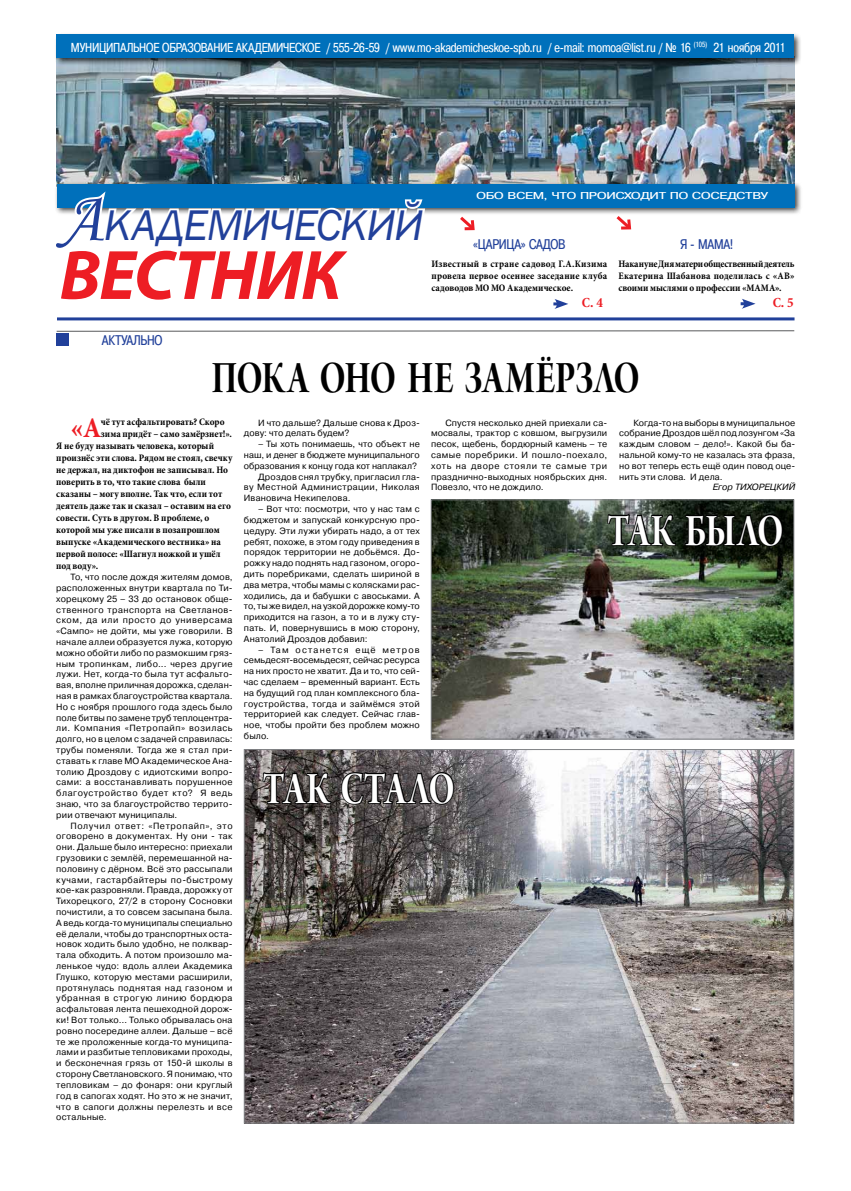
<style>
.page{position:relative;width:851px;height:1191px;background:#fff}
.page>*{position:absolute;margin:0;border:0;box-sizing:border-box;transform-origin:0 0}
.t1{font:italic 700 70.6px "Myriad Pro";letter-spacing:-.02em;color:#ed1d24}
.t2{font:48px "Arno Pro Bold Display";letter-spacing:.015em;color:#000;scale:.75 1}
.t3{font:48px "Arno Pro Bold Display";letter-spacing:-.015em;color:#fff;scale:.75 1}
.t4{font:italic 44.1px "Franklin Gothic";letter-spacing:-.035em;color:#21409a}
.t5{font:700 condensed 28.7px "Minion Pro";color:#ed1d24}
.t6{font:14px "Pragmatica Cond C";letter-spacing:.035em;color:#21409a}
.t7{font:700 condensed 14px "Minion Pro";color:#ed1d24}
.t8{font:13px "Pragmatica Cond C";letter-spacing:-.005em;color:#fff}
.t9{font:700 condensed 10px/12px "Minion Pro";letter-spacing:.005em;color:#000;text-align:justify}
.t10{font:10px "Pragmatica Cond C";letter-spacing:-.005em;color:#fff;scale:1.67 1}
.t11{font:9px/10.8px "Pragmatica C";letter-spacing:.015em;color:#000;text-align:justify}
.t12{font:9px "Pragmatica C";letter-spacing:.04em;color:#000}
.t13{font:italic 9px "Pragmatica C";color:#000}
.s1{font-family:"Monotype Corsiva";font-style:normal;font-size:70px}
</style>
<div class="page">
<img style="left:433px;top:501px;width:359px;height:236px">
<div style="left:431px;top:499px;width:363px;height:240px;border:1px solid #808285"></div>
<img style="left:57px;top:66px;width:737px;height:115px">
<div style="left:54px;top:181px;width:748px;height:34px;background:#000;opacity:.75"></div>
<div style="left:57px;top:184px;width:737px;height:23px;background:#0070bb"></div>
<hr style="left:57px;top:317px;width:737px;height:3px;background:#21409a">
<svg style="left:54px;top:185px;width:373px;height:30px"></svg>
<svg style="left:613px;top:213px;width:20px;height:17px"></svg>
<svg style="left:553px;top:299px;width:15px;height:10px"></svg>
<svg style="left:740px;top:299px;width:15px;height:10px"></svg>
<div style="left:54px;top:32px;width:747px;height:34px;background:#000;opacity:.75"></div>
<div style="left:57px;top:35px;width:736px;height:23px;background:#0070bb"></div>
<svg style="left:457px;top:214px;width:20px;height:17px"></svg>
<svg style="left:56px;top:330px;width:739px;height:2px"></svg>
<div style="left:56px;top:333px;width:13px;height:13px;background:#21409a"></div>
<img style="left:246px;top:751px;width:546px;height:370px">
<svg style="left:261px;top:771px;width:72px;height:77px;background:#45403e"></svg>
<svg style="left:340px;top:764px;width:115px;height:84px;background:#504b4b"></svg>
<img style="left:606px;top:513px;width:71px;height:77px">
<img style="left:683px;top:499px;width:101px;height:141px">
<h3 class="t8" style="left:71px;top:40px;width:192px">МУНИЦИПАЛЬНОЕ ОБРАЗОВАНИЕ АКАДЕМИЧЕС</h3>
<h3 class="t8" style="left:301px;top:40px;width:485px">КОЕ / 555-26-59 / www.mo-akademicheskoe-spb.ru / e-mail: momoa@list.ru / № 16 <sup>(105)</sup> 21 ноября 2011</h3>
<h3 class="t4" style="left:60px;top:198px;width:365px"><span class="s1">А</span>кадемический</h3>
<h1 class="t1" style="left:60px;top:229px;width:284px">ВЕСТНИК</h1>
<p class="t10" style="left:476px;top:190px;width:176px">обо всем, что происходит по соседству</p>
<h3 class="t6" style="left:473px;top:237px;width:79px">«ЦАРИ ЦА» САДОВ</h3>
<p class="t9" style="left:431px;top:258px;width:177px">Известный в стране садовод Г.А.Кизима провела первое осеннее заседание клуба садоводов МО МО Академическое.</p>
<h3 class="t7" style="left:582px;top:293px;width:22px">С. 4</h3>
<h3 class="t6" style="left:679px;top:237px;width:55px">Я - МАМА!</h3>
<p class="t9" style="left:618px;top:258px;width:178px">Накануне Дня матери общественный деятель Екатерина Шабанова поделилась с «АВ» своими мыслями о профессии «МАМА».</p>
<h3 class="t7" style="left:772px;top:293px;width:22px">С. 5</h3>
<h3 class="t6" style="left:102px;top:332px;width:33px">актуальн</h3>
<h3 class="t6" style="left:154px;top:332px;width:9px">о</h3>
<h2 class="t2" style="left:212px;top:351px;width:572px">ПОКА ОНО НЕ ЗАМЁРЗЛО</h2>
<h3 class="t5" style="left:70px;top:408px;width:32px">«А</h3>
<p class="t9" style="left:101px;top:416px;width:125px">чё тут асфальтировать? Скоро</p>
<p class="t9" style="left:101px;top:428px;width:132px">зима придёт – само замёрзнет!».</p>
<p class="t9" style="left:56px;top:440px;width:159px">Я не буду называть человека, который</p>
<p class="t9" style="left:56px;top:452px;width:178px">произнёс эти слова. Рядом не стоял, свечку</p>
<p class="t9" style="left:56px;top:464px;width:173px">не держал, на диктофон не записывал. Но</p>
<p class="t9" style="left:56px;top:476px;width:151px">поверить в то, что такие слова были</p>
<p class="t9" style="left:56px;top:488px;width:167px">сказаны – могу вполне. Так что, если тот</p>
<p class="t9" style="left:56px;top:500px;width:176px">деятель даже так и сказал – оставим на его</p>
<p class="t9" style="left:56px;top:512px;width:155px">совести. Суть в другом. В проблеме, о</p>
<p class="t9" style="left:56px;top:524px;width:165px">которой мы уже писали в позапрошлом</p>
<p class="t9" style="left:56px;top:536px;width:166px">выпуске «Академического вестника» на</p>
<p class="t9" style="left:56px;top:548px;width:165px">первой полосе: «Шагнул ножкой и ушёл</p>
<p class="t9" style="left:56px;top:560px;width:43px">под воду».</p>
<p class="t11" style="left:56px;top:571px;width:178px;text-indent:14px">То, что после дождя жителям домов, расположенных внутри квартала по ти&shy;хорецкому 25 – 33 до остановок обще&shy;ственного транспорта на Светланов&shy;ском, да или просто до универсама «Сампо» не дойти, мы уже говорили. В начале аллеи образуется лужа, которую можно обойти либо по размокшим гряз&shy;ным тропинкам, либо... через другие лужи. Нет, когда-то была тут асфальто&shy;вая, вполне приличная дорожка, сделан&shy;ная в рамках благоустройства квартала.<br>Но с ноября прошлого года здесь было поле битвы по замене труб теплоцентра&shy;ли. Компания «Петропайп» возилась долго, но в целом с задачей справилась: трубы поменяли. Тогда же я стал при&shy;ставать к главе МО Академическое Ана&shy;толию Дроздову с идиотскими вопро&shy;сами: а восстанавливать порушенное благоустройство будет кто? Я ведь знаю, что за благоустройство террито&shy;рии отвечают муниципалы.</p>
<p class="t11" style="left:56px;top:820px;width:178px;text-indent:14px">Получил ответ: «Петропайп», это оговорено в документах. Ну они - так они. Дальше было интересно: приехали грузовики с землёй, перемешанной на&shy;половину с дёрном. Всё это рассыпали кучами, гастарбайтеры по-быстрому кое-как разровняли. Правда, дорожку от Тихорецкого, 27/2 в сторону Сосновки почистили, а то совсем засыпана была.<br>А ведь когда-то муниципалы специально её делали, чтобы до транспортных оста&shy;новок ходить было удобно, не полквар&shy;тала обходить. А потом произошло ма&shy;ленькое чудо: вдоль аллеи Академика Глушко, которую местами расширили, протянулась поднятая над газоном и убранная в строгую линию бордюра асфальтовая лента пешеходной дорож&shy;ки! Вот только… Только обрывалась она ровно посередине аллеи. Дальше – всё те же проложенные когда-то муниципа&shy;лами и разбитые тепловиками проходы, и бесконечная грязь от 150-й школы в сторону Светлановского. Я понимаю, что тепловикам – до фонаря: они круглый год в сапогах ходят. Но это ж не значит, что в сапоги должны перелезть и все остальные.</p>
<p class="t11" style="left:244px;top:417px;width:177px;text-indent:14px">И что дальше? Дальше снова к Дроз&shy;дову: что делать будем?</p>
<p class="t11" style="left:258px;top:439px;width:163px">– Ты хоть понимаешь, что объект не</p>
<p class="t11" style="left:244px;top:449px;width:177px">наш, и денег в бюджете муниципального</p>
<p class="t11" style="left:244px;top:460px;width:174px">образования к концу года кот наплакал?</p>
<p class="t11" style="left:258px;top:471px;width:163px">Дроздов снял трубку, пригласил гла-</p>
<p class="t12" style="left:244px;top:482px;width:177px">ву Местной Администрации, Николая</p>
<p class="t11" style="left:244px;top:493px;width:108px">Ивановича Некипелова.</p>
<p class="t11" style="left:244px;top:503px;width:177px;text-indent:14px">– Вот что: посмотри, что у нас там с бюджетом и запускай конкурсную про&shy;цедуру. Эти лужи убирать надо, а от тех ребят, похоже, в этом году приведения в порядок территории не добьёмся. До&shy;рожку надо поднять над газоном, огоро&shy;дить поребриками, сделать шириной в два метра, чтобы мамы с колясками рас&shy;ходились, да и бабушки с авоськами. А то, ты же видел, на узкой дорожке кому-то приходится на газон, а то и в лужу сту&shy;пать. И, повернувшись в мою сторону, Анатолий Дроздов добавил:</p>
<p class="t11" style="left:244px;top:644px;width:177px;text-indent:14px">– Там останется ещё метров семьдесят-восемьдесят, сейчас ресурса на них просто не хватит. Да и то, что сей&shy;час сделаем – временный вариант. Есть на будущий год план комплексного бла&shy;гоустройства, тогда и займёмся этой территорией как следует. Сейчас глав&shy;ное, чтобы пройти без проблем можно было.</p>
<p class="t11" style="left:431px;top:417px;width:177px;text-indent:14px">Спустя несколько дней приехали са&shy;мосвалы, трактор с ковшом, выгрузили песок, щебень, бордюрный камень – те самые поребрики. И пошло-поехало, хоть на дворе стояли те самые три празднично-выходных ноябрьских дня.<br>Повезло, что не дождило.</p>
<p class="t11" style="left:619px;top:417px;width:177px;text-indent:14px">Когда-то на выборы в муниципальное собрание Дроздов шёл под лозунгом «За каждым словом – дело!». Какой бы ба&shy;нальной кому-то не казалась эта фраза, но вот теперь есть ещё один повод оце&shy;нить эти слова. И дела.</p>
<p class="t13" style="left:712px;top:482px;width:84px">Егор ТИХОРЕЦКИЙ</p>
<h2 class="t3" style="left:607px;top:503px;width:205px">так было</h2>
<h2 class="t3" style="left:263px;top:762px;width:195px">так стало</h2>
</div>
